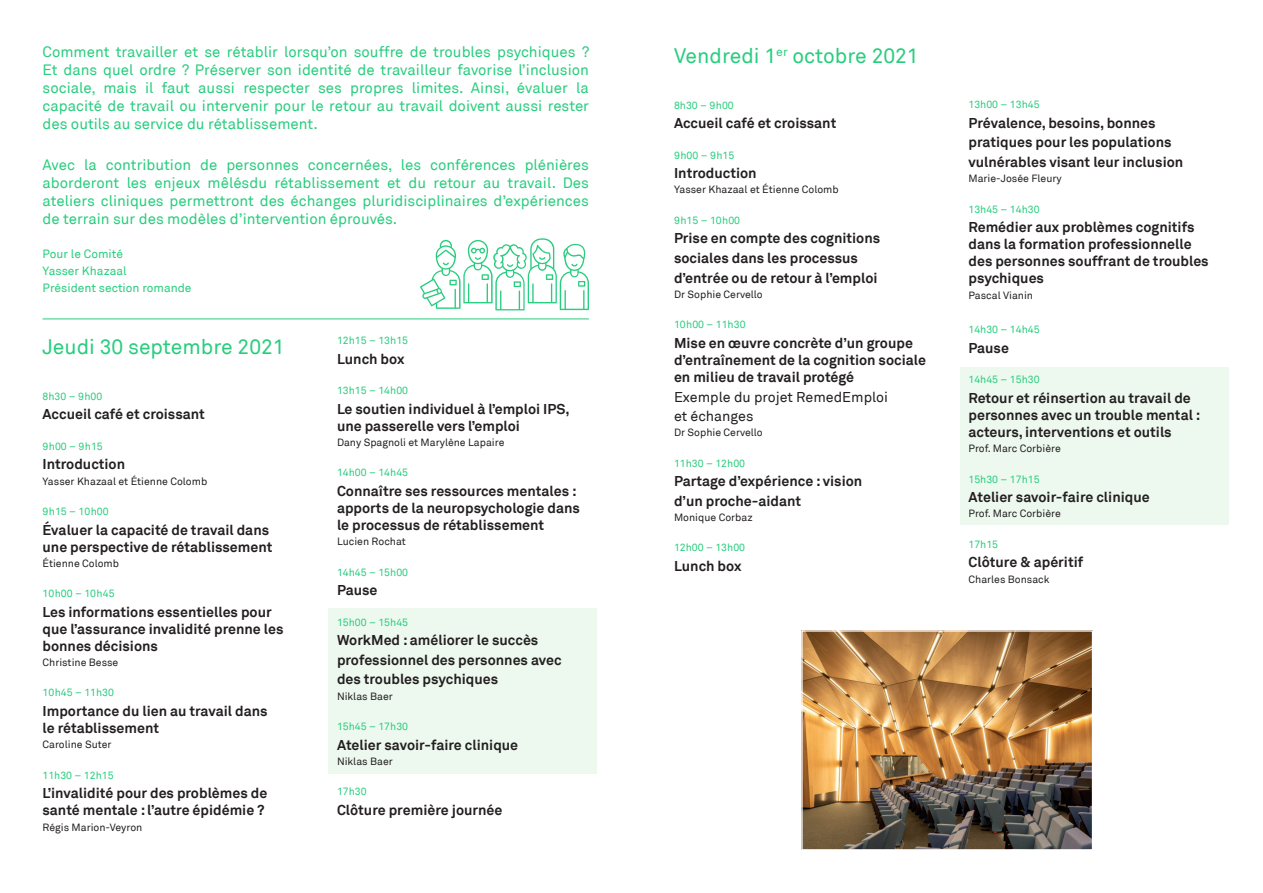
<style>
.page{position:relative;width:1263px;height:893px;background:#fff}
.page>*{position:absolute;margin:0;border:0;box-sizing:border-box;transform-origin:0 0}
.t1{font:21px "Akkurat";color:#28cd7e}
.t2{font:15px/18px "Akkurat";color:#28cd7e;text-align:justify}
.t3{font:700 14.25px/17.1px "Akkurat";color:#231f20}
.t4{font:14.25px/19.6px "Akkurat";color:#231f20}
.t5{font:12px/17px "Akkurat";color:#28cd7e}
.t6{font:10.5px "Akkurat";color:#231f20}
.t7{font:10.5px "Akkurat";color:#28cd7e}
</style>
<div class="page">
<div style="left:328px;top:608px;width:269px;height:166px;background:#edf9ef"></div>
<div style="left:960px;top:367px;width:269px;height:157px;background:#edf9ef"></div>
<hr style="left:43px;top:319px;width:546px;height:1px;background:#28cd7e">
<svg style="left:420px;top:238px;width:169px;height:72px"></svg>
<img style="left:803px;top:632px;width:288px;height:216px">
<div style="left:801px;top:630px;width:292px;height:220px;border:1px solid #fff"></div>
<p class="t2" style="left:43px;top:43px;width:548px">Comment travailler et se rétablir lorsqu’on souffre de troubles psychiques ?<br>Et dans quel ordre ? Préserver son identité de travailleur favorise l’inclusion sociale, mais il faut aussi respecter ses propres limites. Ainsi, évaluer la capacité de travail ou intervenir pour le retour au travail doivent aussi rester des outils au service du rétablissement.</p>
<p class="t2" style="left:43px;top:156px;width:548px">Avec la contribution de personnes concernées, les conférences plénières aborderont les enjeux mêlésdu rétablissement et du retour au travail. Des ateliers cliniques permettront des échanges pluridisciplinaires d’expériences de terrain sur des modèles d’intervention éprouvés.</p>
<p class="t5" style="left:43px;top:246px;width:150px">Pour le Comité<br>Yasser Khazaal<br>Président section romande</p>
<h1 class="t1" style="left:43px;top:335px;width:244px">Jeudi 30 septembre 2021</h1>
<p class="t7" style="left:43px;top:390px;width:61px">8h30 – 9h00</p>
<p class="t3" style="left:43px;top:406px;width:164px">Accueil café et croissant</p>
<p class="t7" style="left:43px;top:440px;width:62px">9h00 – 9h15</p>
<p class="t3" style="left:43px;top:456px;width:84px">Introduction</p>
<p class="t6" style="left:43px;top:475px;width:166px">Yasser Khazaal et Étienne Colomb</p>
<p class="t7" style="left:43px;top:505px;width:68px">9h15 – 10h00</p>
<p class="t3" style="left:43px;top:521px;width:232px">Évaluer la capacité de travail dans une perspective de rétablissement</p>
<p class="t6" style="left:43px;top:557px;width:78px">Étienne Colomb</p>
<p class="t7" style="left:43px;top:587px;width:74px">10h00 – 10h45</p>
<p class="t3" style="left:43px;top:603px;width:242px">Les informations essentielles pour que l’assurance invalidité prenne les bonnes décisions</p>
<p class="t6" style="left:43px;top:656px;width:77px">Christine Besse</p>
<p class="t7" style="left:43px;top:687px;width:73px">10h45 – 11h30</p>
<p class="t3" style="left:43px;top:703px;width:227px">Importance du lien au travail dans le rétablissement</p>
<p class="t6" style="left:43px;top:738px;width:71px">Caroline Suter</p>
<p class="t7" style="left:43px;top:769px;width:73px">11h30 – 12h15</p>
<p class="t3" style="left:43px;top:785px;width:226px">L’invalidité pour des problèmes de santé mentale : l’autre épidémie ?</p>
<p class="t6" style="left:43px;top:821px;width:101px">Régis Marion-Veyron</p>
<p class="t7" style="left:337px;top:334px;width:73px">12h15 – 13h15</p>
<p class="t3" style="left:337px;top:350px;width:69px">Lunch box</p>
<p class="t7" style="left:337px;top:384px;width:73px">13h15 – 14h00</p>
<p class="t3" style="left:337px;top:400px;width:234px">Le soutien individuel à l’emploi IPS, une passerelle vers l’emploi</p>
<p class="t6" style="left:337px;top:436px;width:169px">Dany Spagnoli et Marylène Lapaire</p>
<p class="t7" style="left:337px;top:466px;width:73px">14h00 – 14h45</p>
<p class="t3" style="left:337px;top:482px;width:244px">Connaître ses ressources mentales : apports de la neuropsychologie dans le processus de rétablissement</p>
<p class="t6" style="left:337px;top:535px;width:70px">Lucien Rochat</p>
<p class="t7" style="left:337px;top:566px;width:73px">14h45 – 15h00</p>
<p class="t3" style="left:337px;top:582px;width:42px">Pause</p>
<p class="t7" style="left:337px;top:616px;width:73px">15h00 – 15h45</p>
<p class="t3" style="left:337px;top:630px;width:226px;line-height:19.6px">WorkMed : améliorer le succès professionnel des personnes avec des troubles psychiques</p>
<p class="t6" style="left:337px;top:690px;width:57px">Niklas Baer</p>
<p class="t7" style="left:337px;top:720px;width:73px">15h45 – 17h30</p>
<p class="t3" style="left:337px;top:736px;width:183px">Atelier savoir-faire clinique</p>
<p class="t6" style="left:337px;top:755px;width:57px">Niklas Baer</p>
<p class="t7" style="left:337px;top:785px;width:31px">17h30</p>
<p class="t3" style="left:337px;top:801px;width:167px">Clôture première journée</p>
<h1 class="t1" style="left:674px;top:43px;width:246px">Vendredi 1<sup>er</sup> octobre 2021</h1>
<p class="t7" style="left:674px;top:99px;width:61px">8h30 – 9h00</p>
<p class="t3" style="left:674px;top:115px;width:164px">Accueil café et croissant</p>
<p class="t7" style="left:674px;top:149px;width:62px">9h00 – 9h15</p>
<p class="t3" style="left:674px;top:165px;width:84px">Introduction</p>
<p class="t6" style="left:674px;top:183px;width:166px">Yasser Khazaal et Étienne Colomb</p>
<p class="t7" style="left:674px;top:214px;width:68px">9h15 – 10h00</p>
<p class="t3" style="left:674px;top:229px;width:208px;line-height:19.6px">Prise en compte des cognitions sociales dans les processus d’entrée ou de retour à l’emploi</p>
<p class="t6" style="left:674px;top:288px;width:90px">Dr Sophie Cervello</p>
<p class="t7" style="left:674px;top:318px;width:73px">10h00 – 11h30</p>
<p class="t3" style="left:674px;top:334px;width:253px">Mise en œuvre concrète d’un groupe d’entraînement de la cognition sociale en milieu de travail protégé</p>
<p class="t4" style="left:674px;top:387px;width:216px">Exemple du projet RemedEmploi et échanges</p>
<p class="t6" style="left:674px;top:426px;width:90px">Dr Sophie Cervello</p>
<p class="t7" style="left:674px;top:457px;width:73px">11h30 – 12h00</p>
<p class="t3" style="left:674px;top:472px;width:190px;line-height:19.6px">Partage d’expérience : vision d’un proche-aidant</p>
<p class="t6" style="left:674px;top:511px;width:80px">Monique Corbaz</p>
<p class="t7" style="left:674px;top:542px;width:73px">12h00 – 13h00</p>
<p class="t3" style="left:674px;top:558px;width:69px">Lunch box</p>
<p class="t7" style="left:968px;top:98px;width:73px">13h00 – 13h45</p>
<p class="t3" style="left:968px;top:113px;width:216px;line-height:19.6px">Prévalence, besoins, bonnes pratiques pour les populations vulnérables visant leur inclusion</p>
<p class="t6" style="left:968px;top:172px;width:95px">Marie-Josée Fleury</p>
<p class="t7" style="left:968px;top:203px;width:73px">13h45 – 14h30</p>
<p class="t3" style="left:968px;top:219px;width:242px">Remédier aux problèmes cognitifs dans la formation professionnelle des personnes souffrant de troubles psychiques</p>
<p class="t6" style="left:968px;top:289px;width:66px">Pascal Vianin</p>
<p class="t7" style="left:968px;top:324px;width:73px">14h30 – 14h45</p>
<p class="t3" style="left:968px;top:340px;width:42px">Pause</p>
<p class="t7" style="left:968px;top:374px;width:73px">14h45 – 15h30</p>
<p class="t3" style="left:968px;top:390px;width:234px">Retour et réinsertion au travail de personnes avec un trouble mental : acteurs, interventions et outils</p>
<p class="t6" style="left:968px;top:443px;width:94px">Prof. Marc Corbière</p>
<p class="t7" style="left:968px;top:473px;width:73px">15h30 – 17h15</p>
<p class="t3" style="left:968px;top:489px;width:183px">Atelier savoir-faire clinique</p>
<p class="t6" style="left:968px;top:508px;width:94px">Prof. Marc Corbière</p>
<p class="t7" style="left:968px;top:538px;width:31px">17h15</p>
<p class="t3" style="left:968px;top:554px;width:116px">Clôture &amp; apéritif</p>
<p class="t6" style="left:968px;top:573px;width:82px">Charles Bonsack</p>
</div>
